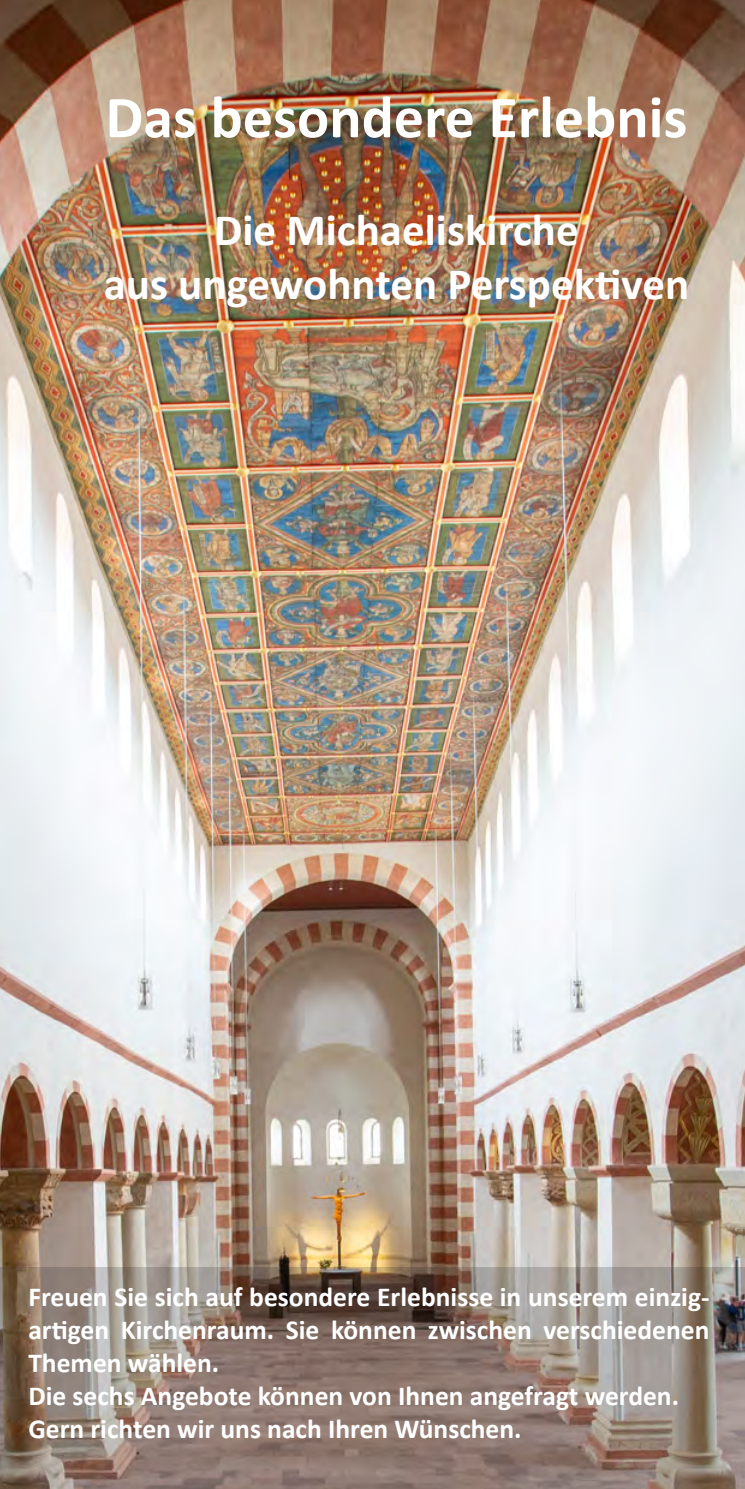
<style>
.page{position:relative;width:745px;height:1489px;background:#fff}
.page>*{position:absolute;margin:0;border:0;box-sizing:border-box;transform-origin:0 0}
.t1{font:700 60px "Calibri";color:#fff}
.t2{font:700 45px/54px "Calibri";color:#fff;text-align:center}
.t3{font:700 27.5px/33px "Calibri";color:#fff;text-align:justify}
</style>
<div class="page">
<img style="left:0;top:0;width:744px;height:1267px">
<svg style="left:0;top:1267px;width:744px;height:221px;background:#8d7c73"></svg>
<p class="t1" style="left:105px;top:75px;width:583px">Das besondere Erlebnis</p>
<p class="t2" style="left:104px;top:203px;width:586px">Die Michaeliskirche<br>aus ungewohnten Perspektiven</p>
<p class="t3" style="left:28px;top:1279px;width:682px">Freuen Sie sich auf besondere Erlebnisse in unserem einzig&shy;artigen Kirchenraum. Sie können zwischen verschiedenen Themen wählen.</p>
<p class="t3" style="left:28px;top:1378px;width:651px">Die sechs Angebote können von Ihnen angefragt werden.</p>
<p class="t3" style="left:28px;top:1411px;width:494px">Gern richten wir uns nach Ihren Wünschen.</p>
</div>
